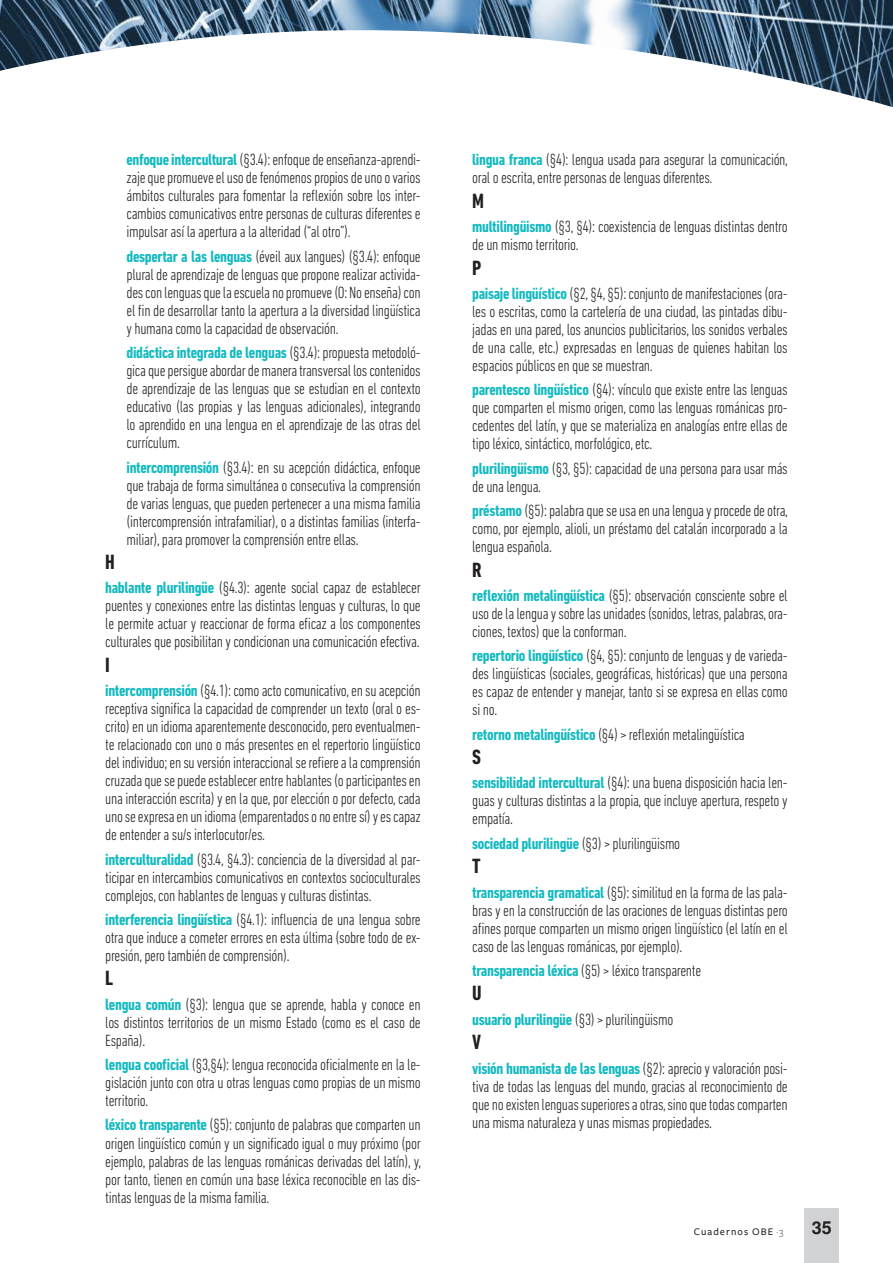
<style>
.page{position:relative;width:893px;height:1263px;background:#fff}
.page>*{position:absolute;margin:0;border:0;box-sizing:border-box;transform-origin:0 0}
.t1{font:700 condensed 21px "DIN Next LT Pro";color:#231f20}
.t2{font:700 18px "Helvetica";color:#231f20}
.t3{font:300 condensed 16.5px/18px "DIN Next LT Pro";letter-spacing:-.02em;color:#231f20;text-align:justify}
.t4{font:700 condensed 16.5px "DIN Next LT Pro";letter-spacing:-.02em;color:#14bac0}
.t5{font:500 10.5px "Freight Sans";letter-spacing:.1em;color:#231f20}
.s1{font-weight:700;color:#14bac0}
.s2{font-weight:300;color:#231f20}
.s3{font-weight:300}
</style>
<div class="page">
<div style="left:805px;top:1209px;width:34px;height:54px;background:#d1d2d4"></div>
<img style="left:0;top:0;width:893px;height:107px">
<p class="t3" style="left:126px;top:151px;width:296px"><span class="s1">enfoqueintercultural</span> (§3.4): enfoque de enseñanza-aprendi&shy;zaje que promueve el uso de fenómenos propios de uno o varios ámbitos culturales para fomentar la reflexión sobre los inter&shy;cambios comunicativos entre personas de culturas diferentes e impulsar así la apertura a la alteridad (“al otro”).</p>
<p class="t3" style="left:126px;top:247px;width:296px"><span class="s1">despertar a las lenguas</span> (éveil aux langues) (§3.4): enfoque plural de aprendizaje de lenguas que propone realizar activida&shy;des con lenguas que la escuela no promueve (O: No enseña) con el fin de desarrollar tanto la apertura a la diversidad lingüística y humana como la capacidad de observación.</p>
<p class="t3" style="left:126px;top:343px;width:296px"><span class="s1">didáctica integrada de lenguas</span> (§3.4): propuesta metodoló&shy;gica que persigue abordar de manera transversal los contenidos de aprendizaje de las lenguas que se estudian en el contexto educativo (las propias y las lenguas adicionales), integrando lo aprendido en una lengua en el aprendizaje de las otras del currículum.</p>
<p class="t3" style="left:126px;top:458px;width:296px"><span class="s1">intercomprensión</span> (§3.4): en su acepción didáctica, enfoque que trabaja de forma simultánea o consecutiva la comprensión de varias lenguas, que pueden pertenecer a una misma familia (intercomprensión intrafamiliar), o a distintas familias (interfa&shy;miliar), para promover la comprensión entre ellas.</p>
<p class="t1" style="left:105px;top:550px;width:11px">H</p>
<p class="t3" style="left:105px;top:579px;width:317px"><span class="s1">hablante plurilingüe</span> (§4.3): agente social capaz de establecer puentes y conexiones entre las distintas lenguas y culturas, lo que le permite actuar y reaccionar de forma eficaz a los componentes culturales que posibilitan y condicionan una comunicación efectiva.</p>
<p class="t1" style="left:105px;top:653px;width:6px">I</p>
<p class="t3" style="left:105px;top:681px;width:317px"><span class="s1">intercomprensión</span> (§4.1): como acto comunicativo, en su acepción receptiva significa la capacidad de comprender un texto (oral o es&shy;crito) en un idioma aparentemente desconocido, pero eventualmen&shy;te relacionado con uno o más presentes en el repertorio lingüístico del individuo; en su versión interaccional se refiere a la comprensión cruzada que se puede establecer entre hablantes (o participantes en una interacción escrita) y en la que, por elección o por defecto, cada uno se expresa en un idioma (emparentados o no entre sí) y es capaz de entender a su/s interlocutor/es.</p>
<p class="t3" style="left:105px;top:850px;width:317px"><span class="s1">interculturalidad</span> (§3.4, §4.3): conciencia de la diversidad al par&shy;ticipar en intercambios comunicativos en contextos socioculturales complejos, con hablantes de lenguas y culturas distintas.</p>
<p class="t3" style="left:105px;top:910px;width:317px"><span class="s1">interferencia lingüística</span> (§4.1): influencia de una lengua sobre otra que induce a cometer errores en esta última (sobre todo de ex&shy;presión, pero también de comprensión).</p>
<p class="t1" style="left:105px;top:966px;width:10px">L</p>
<p class="t3" style="left:105px;top:995px;width:317px"><span class="s1">lengua común</span> (§3): lengua que se aprende, habla y conoce en los distintos territorios de un mismo Estado (como es el caso de España).</p>
<p class="t3" style="left:105px;top:1055px;width:317px"><span class="s1">lengua cooficial</span> (§3,§4): lengua reconocida oficialmente en la le&shy;gislación junto con otra u otras lenguas como propias de un mismo territorio.</p>
<p class="t3" style="left:105px;top:1116px;width:317px"><span class="s1">léxico transparente</span> (§5): conjunto de palabras que comparten un origen lingüístico común y un significado igual o muy próximo (por ejemplo, palabras de las lenguas románicas derivadas del latín), y, por tanto, tienen en común una base léxica reconocible en las dis&shy;tintas lenguas de la misma familia.</p>
<p class="t3" style="left:472px;top:151px;width:317px"><span class="s1">lingua franca</span> (§4): lengua usada para asegurar la comunicación, oral o escrita, entre personas de lenguas diferentes.</p>
<p class="t1" style="left:472px;top:189px;width:13px">M</p>
<p class="t3" style="left:472px;top:217px;width:317px"><span class="s1">multilingüismo</span> (§3, §4): coexistencia de lenguas distintas dentro de un mismo territorio.</p>
<p class="t1" style="left:472px;top:256px;width:11px">P</p>
<p class="t3" style="left:472px;top:284px;width:317px"><span class="s1">paisaje lingüístico</span> (§2, §4, §5): conjunto de manifestaciones (ora&shy;les o escritas, como la cartelería de una ciudad, las pintadas dibu&shy;jadas en una pared, los anuncios publicitarios, los sonidos verbales de una calle, etc.) expresadas en lenguas de quienes habitan los espacios públicos en que se muestran.</p>
<p class="t3" style="left:472px;top:381px;width:317px"><span class="s1">parentesco lingüístico</span> (§4): vínculo que existe entre las lenguas que comparten el mismo origen, como las lenguas románicas pro&shy;cedentes del latín, y que se materializa en analogías entre ellas de tipo léxico, sintáctico, morfológico, etc.</p>
<p class="t3" style="left:472px;top:459px;width:317px"><span class="s1">plurilingüismo</span> (§3, §5): capacidad de una persona para usar más de una lengua.</p>
<p class="t3" style="left:472px;top:501px;width:317px"><span class="s1">préstamo</span> (§5): palabra que se usa en una lengua y procede de otra, como, por ejemplo, alioli, un préstamo del catalán incorporado a la lengua española.</p>
<p class="t1" style="left:472px;top:557px;width:11px">R</p>
<p class="t3" style="left:472px;top:586px;width:317px"><span class="s1">reflexión metalingüística</span> (§5): observación consciente sobre el uso de la lengua y sobre las unidades (sonidos, letras, palabras, ora&shy;ciones, textos) que la conforman.</p>
<p class="t3" style="left:472px;top:646px;width:317px"><span class="s1">repertorio lingüístico</span> (§4, §5): conjunto de lenguas y de varieda&shy;des lingüísticas (sociales, geográficas, históricas) que una persona es capaz de entender y manejar, tanto si se expresa en ellas como si no.</p>
<p class="t3" style="left:472px;top:725px;width:274px"><span class="s1">retorno metalingüístico</span> (§4) &gt; reflexión metalingüística</p>
<p class="t1" style="left:472px;top:745px;width:10px">S</p>
<p class="t3" style="left:472px;top:774px;width:317px"><span class="s1">sensibilidad intercultural</span> (§4): una buena disposición hacia len&shy;guas y culturas distintas a la propia, que incluye apertura, respeto y empatía.</p>
<p class="t4" style="left:472px;top:834px;width:210px">sociedad plurilingüe <span class="s2">(§3) &gt; plurilingüismo</span></p>
<p class="t1" style="left:472px;top:854px;width:10px">T</p>
<p class="t3" style="left:472px;top:883px;width:317px"><span class="s1">transparencia gramatical</span> (§5): similitud en la forma de las pala&shy;bras y en la construcción de las oraciones de lenguas distintas pero afines porque comparten un mismo origen lingüístico (el latín en el caso de las lenguas románicas, por ejemplo).</p>
<p class="t3" style="left:472px;top:961px;width:230px"><span class="s1">transparencia léxica</span> (§5) &gt; léxico transparente</p>
<p class="t1" style="left:472px;top:981px;width:11px">U</p>
<p class="t3" style="left:472px;top:1010px;width:203px"><span class="s1">usuario plurilingüe</span> (§3) &gt; plurilingüismo</p>
<p class="t1" style="left:472px;top:1030px;width:10px">V</p>
<p class="t3" style="left:472px;top:1059px;width:317px"><span class="s1">visión humanista de las lenguas</span> (§2): aprecio y valoración posi&shy;tiva de todas las lenguas del mundo, gracias al reconocimiento de que no existen lenguas superiores a otras, sino que todas comparten una misma naturaleza y unas mismas propiedades.</p>
<p class="t5" style="left:694px;top:1226px;width:91px">Cuadernos OBE <span class="s3">·3</span></p>
<p class="t2" style="left:812px;top:1217px;width:22px">35</p>
</div>
